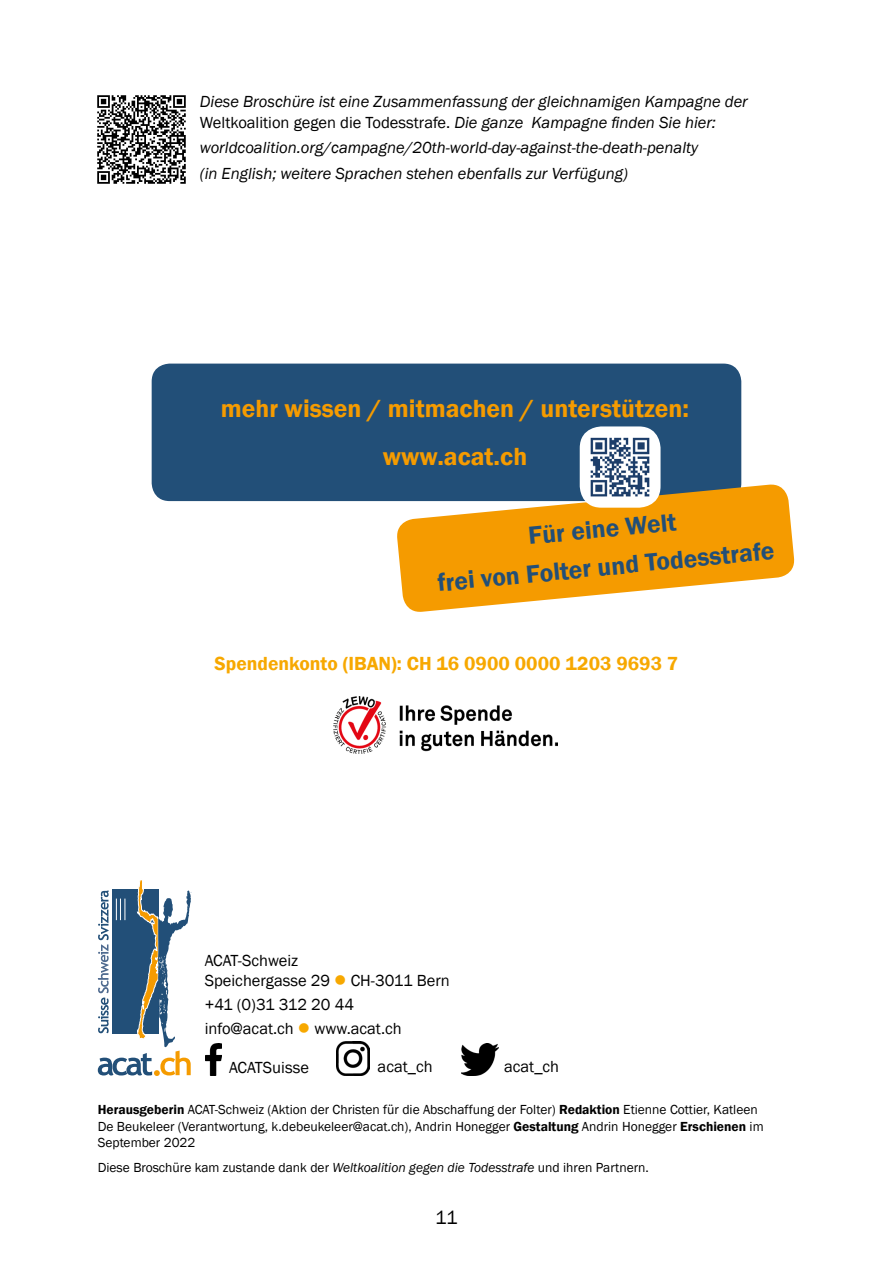
<style>
.page{position:relative;width:893px;height:1263px;background:#fff}
.page>*{position:absolute;margin:0;border:0;box-sizing:border-box;transform-origin:0 0}
.DE-Titel{font:600 25.5px "Franklin Gothic";color:#f59b00}
.DE-Titel-2{font:600 25.5px "Franklin Gothic";color:#224f78}
.DE-Text{font:600 19.5px "Franklin Gothic";color:#f7a800}
.t1{font:19.5px "Franklin Gothic";color:#000}
.DE-Text-2{font:italic 16.5px/21px "Franklin Gothic";color:#000}
.DE-Text-3{font:16.5px/19.5px "Franklin Gothic";color:#000}
.DE-Text-4{font:16.5px "Franklin Gothic";letter-spacing:-.025em;color:#000}
.DE-Text-5{font:13.5px/16.2px "Franklin Gothic";color:#000}
.s1{font-style:normal}
.s2{color:#f7a800}
.s3{font-weight:600}
.s4{font-style:italic}
</style>
<div class="page">
<div style="left:152px;top:364px;width:589px;height:137px;background:#224f78;border-radius:18px"></div>
<svg style="left:395px;top:483px;width:400px;height:129px;fill:#f59b00"></svg>
<svg style="left:98px;top:880px;width:94px;height:196px"></svg>
<img style="left:205px;top:1044px;width:17px;height:31px">
<img style="left:336px;top:1041px;width:34px;height:35px">
<img style="left:462px;top:1044px;width:36px;height:31px">
<img style="left:333px;top:697px;width:225px;height:56px">
<img style="left:97px;top:95px;width:89px;height:89px">
<div style="left:580px;top:426px;width:80px;height:82px;background:#fff;border-radius:22px"></div>
<img style="left:590px;top:437px;width:60px;height:60px">
<p class="DE-Text-2" style="left:200px;top:92px;width:549px">Diese Broschüre ist eine Zusammenfassung der gleichnamigen Kampagne der<br><span class="s1">Weltkoalition gegen die Todesstrafe.</span> Die ganze Kampagne finden Sie hier:</p>
<p class="DE-Text-2" style="left:200px;top:138px;width:500px">worldcoalition.org/campagne/20th-world-day-against-the-death-penalty</p>
<p class="DE-Text-2" style="left:200px;top:163px;width:430px">(in English; weitere Sprachen stehen ebenfalls zur Verfügung)</p>
<p class="DE-Titel" style="left:221px;top:393px;width:470px">mehr wissen / mitmachen / unterstützen:</p>
<p class="DE-Titel" style="left:383px;top:441px;width:146px">www.acat.ch</p>
<p class="DE-Titel-2" style="left:527px;top:521px;width:150px;rotate:-6deg">Für eine Welt</p>
<p class="DE-Titel-2" style="left:436px;top:569px;width:340px;rotate:-6deg">frei von Folter und Todesstrafe</p>
<p class="DE-Text" style="left:214px;top:651px;width:465px">Spendenkonto (IBAN): CH 16 0900 0000 1203 9693 7</p>
<p class="DE-Text-3" style="left:205px;top:951px;width:247px">ACAT-Schweiz<br>Speichergasse 29 <span class="s2">●</span> CH-3011 Bern</p>
<p class="DE-Text-4" style="left:205px;top:994px;width:151px">+41 (0)31 312 20 44</p>
<p class="DE-Text-3" style="left:205px;top:1018px;width:199px">info@acat.ch <span class="s2">●</span> www.acat.ch</p>
<p class="DE-Text-3" style="left:229px;top:1058px;width:81px">ACATSuisse</p>
<p class="DE-Text-3" style="left:378px;top:1057px;width:57px">acat_ch</p>
<p class="DE-Text-3" style="left:504px;top:1057px;width:57px">acat_ch</p>
<p class="DE-Text-5" style="left:98px;top:1102px;width:667px"><span class="s3">Herausgeberin</span> ACAT-Schweiz (Aktion der Christen für die Abschaffung der Folter) <span class="s3">Redaktion</span> Etienne Cottier, Katleen<br>De Beukeleer (Verantwortung, k.debeukeleer@acat.ch), Andrin Honegger <span class="s3">Gestaltung</span> Andrin Honegger <span class="s3">Erschienen</span> im<br>September 2022</p>
<p class="DE-Text-5" style="left:98px;top:1159px;width:553px">Diese Broschüre kam zustande dank der <span class="s4">Weltkoalition gegen die Todesstrafe</span> und ihren Partnern.</p>
<h2 class="t1" style="left:435px;top:1205px;width:24px">11</h2>
</div>
